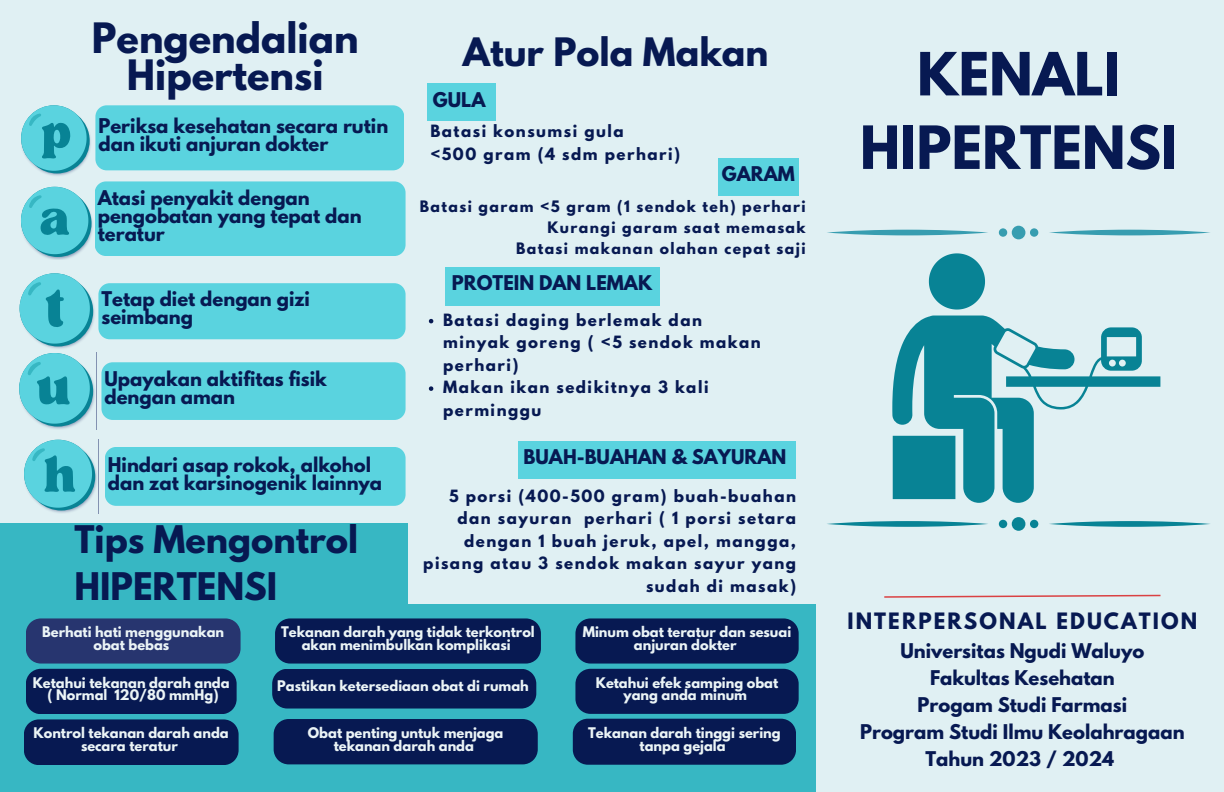
<style>
.page{position:relative;width:1224px;height:792px;background:#e0f0f3}
.page>*{position:absolute;margin:0;border:0;box-sizing:border-box;transform-origin:0 0}
.t1{font:700 52.8px/73.5px "League Spartan";color:#071952;text-align:center}
.t2{font:700 37.1px/36.8px "League Spartan";color:#071952;text-align:center}
.t3{font:700 34.7px "League Spartan";color:#071952}
.t4{font:700 33.7px/46.8px "League Spartan";color:#071952}
.t5{font:700 20px "League Spartan";letter-spacing:.105em;color:#071952}
.t6{font:700 18px/18px "League Spartan";color:#071952}
.t7{font:700 15px/22.5px "League Spartan";letter-spacing:.1em;color:#071952}
.t8{font:700 14px/21px "League Spartan";letter-spacing:.1em;color:#071952;text-align:right}
.t9{font:700 13px/12.8px "League Spartan";color:#ebf4f6;text-align:center}
</style>
<div class="page">
<svg style="left:884px;top:594px;width:277px;height:4px"></svg>
<svg style="left:827px;top:517px;width:383px;height:14px"></svg>
<svg style="left:827px;top:226px;width:383px;height:13px"></svg>
<div style="left:0;top:605px;width:816px;height:187px;background:#37b7c3"></div>
<div style="left:0;top:523px;width:408px;height:86px;background:#37b7c3"></div>
<div style="left:427px;top:84px;width:69px;height:37px;background:#5ad3df"></div>
<div style="left:718px;top:158px;width:81px;height:37px;background:#5ad3df"></div>
<div style="left:445px;top:267px;width:214px;height:38px;background:#5ad3df"></div>
<div style="left:519px;top:441px;width:277px;height:37px;background:#5ad3df"></div>
<svg style="left:272px;top:618px;width:269px;height:91px;background:#0b285d"></svg>
<div style="left:274px;top:719px;width:264px;height:45px;background:#071952"></div>
<div style="left:575px;top:618px;width:224px;height:46px;background:#071952;border-radius:15px"></div>
<svg style="left:573px;top:669px;width:226px;height:96px;background:#0a265b"></svg>
<svg style="left:24px;top:618px;width:217px;height:147px;background:#153267"></svg>
<div style="left:95px;top:105px;width:309px;height:65px;background:#5ad3df;border-radius:11px"></div>
<div style="left:95px;top:181px;width:311px;height:75px;background:#5ad3df;border-radius:11px"></div>
<div style="left:98px;top:283px;width:308px;height:56px;background:#5ad3df;border-radius:11px"></div>
<div style="left:101px;top:362px;width:305px;height:58px;background:#5ad3df;border-radius:11px"></div>
<div style="left:105px;top:447px;width:301px;height:59px;background:#5ad3df;border-radius:11px"></div>
<svg style="left:45px;top:137px;width:46px;height:39px"></svg>
<svg style="left:21px;top:105px;width:69px;height:68px"></svg>
<svg style="left:46px;top:186px;width:47px;height:74px"></svg>
<svg style="left:21px;top:187px;width:71px;height:70px"></svg>
<svg style="left:19px;top:304px;width:76px;height:45px"></svg>
<svg style="left:20px;top:273px;width:73px;height:74px"></svg>
<svg style="left:48px;top:383px;width:47px;height:46px"></svg>
<svg style="left:19px;top:353px;width:74px;height:74px"></svg>
<svg style="left:52px;top:439px;width:45px;height:74px"></svg>
<svg style="left:24px;top:440px;width:71px;height:71px"></svg>
<svg style="left:892px;top:316px;width:268px;height:187px"></svg>
<svg style="left:929px;top:253px;width:56px;height:57px"></svg>
<svg style="left:429px;top:319px;width:4px;height:4px"></svg>
<svg style="left:429px;top:386px;width:4px;height:5px"></svg>
<p class="t2" style="left:92px;top:24px;width:268px">Pengendalian<br>Hipertensi</p>
<p class="t6" style="left:98px;top:119px;width:291px">Periksa kesehatan secara rutin dan ikuti anjuran dokter</p>
<p class="t6" style="left:98px;top:191px;width:265px">Atasi penyakit dengan pengobatan yang tepat dan teratur</p>
<p class="t6" style="left:101px;top:293px;width:210px">Tetap diet dengan gizi seimbang</p>
<h4 class="t6" style="left:105px;top:372px;width:224px">Upayakan aktifitas fisik dengan aman</h4>
<h5 class="t6" style="left:108px;top:458px;width:276px">Hindari asap rokok, alkohol dan zat karsinogenik lainnya</h5>
<p class="t4" style="left:75px;top:521px;width:285px">Tips Mengontrol<br>HIPERTENSI</p>
<p class="t3" style="left:463px;top:35px;width:307px">Atur Pola Makan</p>
<h2 class="t6" style="left:433px;top:93px;width:54px">GULA</h2>
<p class="t7" style="left:430px;top:122px;width:251px">Batasi konsumsi gula<br>&lt;500 gram (4 sdm perhari)</p>
<h5 class="t6" style="left:722px;top:167px;width:75px">GARAM</h5>
<p class="t8" style="left:420px;top:197px;width:387px">Batasi garam &lt;5 gram (1 sendok teh) perhari<br>Kurangi garam saat memasak<br>Batasi makanan olahan cepat saji</p>
<p class="t6" style="left:452px;top:277px;width:202px">PROTEIN DAN LEMAK</p>
<h2 class="t7" style="left:443px;top:310px;width:319px">Batasi daging berlemak dan minyak goreng ( &lt;5 sendok makan perhari)</h2>
<p class="t7" style="left:443px;top:378px;width:267px">Makan ikan sedikitnya 3 kali perminggu</p>
<h5 class="t6" style="left:524px;top:451px;width:264px">BUAH-BUAHAN &amp; SAYURAN</h5>
<p class="t7" style="left:423px;top:486px;width:374px;text-align:right">5 porsi (400-500 gram) buah-buahan dan sayuran perhari ( 1 porsi setara dengan 1 buah jeruk, apel, mangga, pisang atau 3 sendok makan sayur yang sudah di masak)</p>
<h4 class="t9" style="left:42px;top:627px;width:183px">Berhati hati menggunakan obat bebas</h4>
<p class="t9" style="left:281px;top:627px;width:255px">Tekanan darah yang tidak terkontrol akan menimbulkan komplikasi</p>
<p class="t9" style="left:277px;top:681px;width:253px">Pastikan ketersediaan obat di rumah</p>
<h5 class="t9" style="left:308px;top:728px;width:197px">Obat penting untuk menjaga tekanan darah anda</h5>
<p class="t9" style="left:583px;top:627px;width:210px">Minum obat teratur dan sesuai anjuran dokter</p>
<h5 class="t9" style="left:596px;top:678px;width:184px">Ketahui efek samping obat yang anda minum</h5>
<h2 class="t9" style="left:33px;top:678px;width:198px">Ketahui tekanan darah anda</h2>
<h4 class="t9" style="left:47px;top:690px;width:173px">( Normal 120/80 mmHg)</h4>
<h6 class="t9" style="left:34px;top:728px;width:197px">Kontrol tekanan darah anda secara teratur</h6>
<h4 class="t9" style="left:588px;top:728px;width:194px">Tekanan darah tinggi sering tanpa gejala</h4>
<p class="t1" style="left:860px;top:44px;width:319px">KENALI<br>HIPERTENSI</p>
<p class="t5" style="left:847px;top:611px;width:351px">INTERPERSONAL EDUCATION</p>
<p class="t6" style="left:860px;top:639px;width:326px;line-height:27px;text-align:center">Universitas Ngudi Waluyo<br>Fakultas Kesehatan<br>Progam Studi Farmasi<br>Program Studi Ilmu Keolahragaan<br>Tahun 2023 / 2024</p>
</div>
